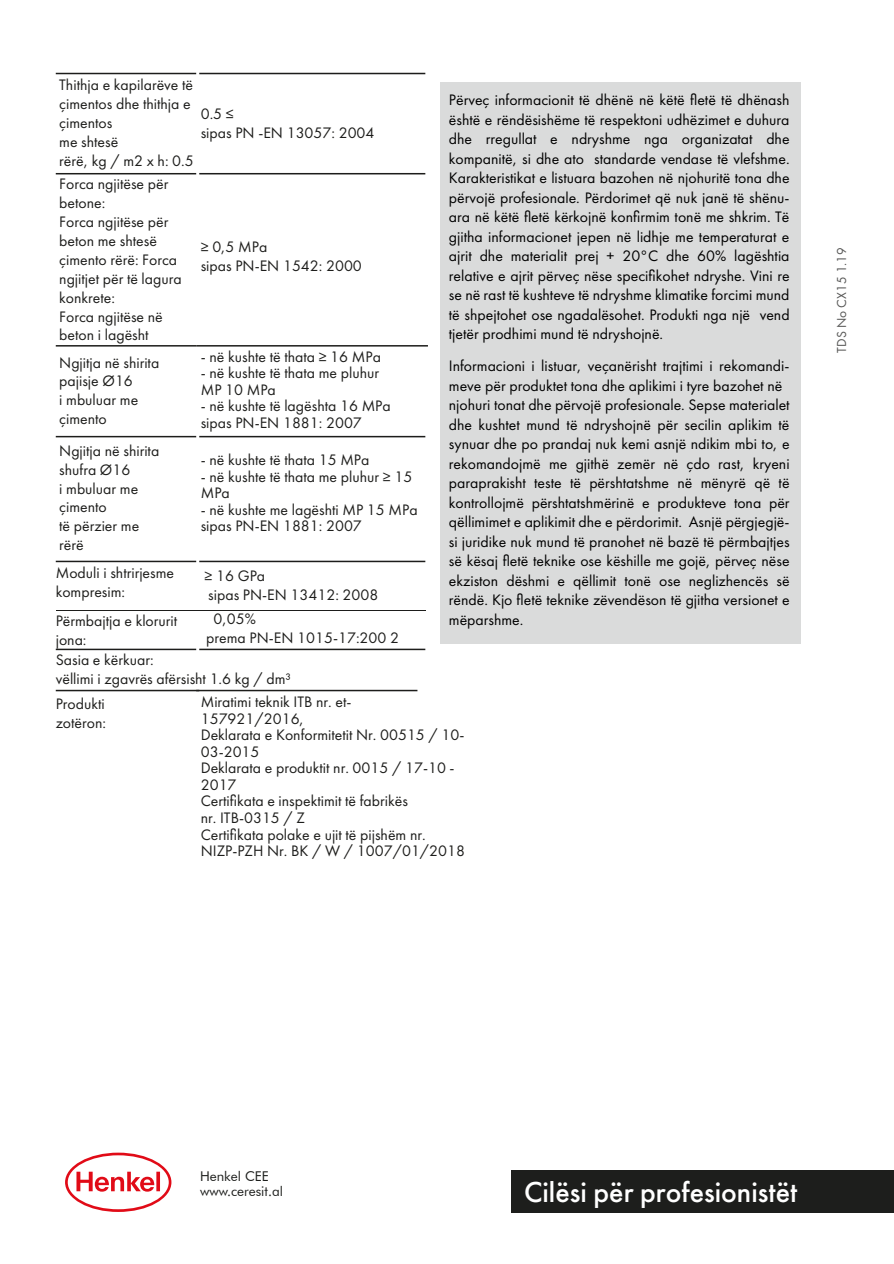
<style>
.page{position:relative;width:894px;height:1264px;background:#fff}
.page>*{position:absolute;margin:0;border:0;box-sizing:border-box;transform-origin:0 0}
.t1{font:28.5px "Futura Futuris";color:#fff}
.t2{font:15.75px/19.5px "Futura PT";color:#000;text-align:justify}
.t3{font:15.75px/18.9px "Futura PT";color:#1d1d1b}
.t4{font:13.5px/15px "Futura BT";color:#1d1e1c}
.t5{font:13.5px "Futura PT";color:#575756}
</style>
<div class="page">
<div style="left:511px;top:1169px;width:382px;height:43px;background:#1d1e1c"></div>
<svg style="left:65px;top:1152px;width:106px;height:59px"></svg>
<div style="left:439px;top:82px;width:361px;height:561px;background:#dadbdb"></div>
<hr style="left:56px;top:609px;width:369px;height:1px;background:#1d1d1b">
<hr style="left:56px;top:73px;width:140px;height:1px;background:#1d1d1b">
<hr style="left:199px;top:73px;width:226px;height:1px;background:#1d1d1b">
<hr style="left:56px;top:173px;width:140px;height:1px;background:#1d1d1b">
<hr style="left:199px;top:173px;width:226px;height:1px;background:#1d1d1b">
<hr style="left:56px;top:345px;width:140px;height:1px;background:#1d1d1b">
<hr style="left:196px;top:345px;width:232px;height:1px;background:#1d1d1b">
<hr style="left:56px;top:560px;width:140px;height:2px;background:#1d1d1b">
<hr style="left:199px;top:560px;width:226px;height:2px;background:#1d1d1b">
<hr style="left:56px;top:648px;width:140px;height:2px;background:#1d1d1b">
<hr style="left:199px;top:648px;width:226px;height:2px;background:#1d1d1b">
<hr style="left:56px;top:689px;width:143px;height:2px;background:#1d1d1b">
<hr style="left:196px;top:689px;width:221px;height:2px;background:#1d1d1b">
<hr style="left:56px;top:436px;width:140px;height:1px;background:#1d1d1b">
<hr style="left:199px;top:436px;width:226px;height:1px;background:#1d1d1b">
<p class="t3" style="left:59px;top:75px;width:136px">Thithja e kapilarëve të çimentos dhe thithja e çimentos<br>me shtesë<br>rërë, kg / m2 x h: 0.5</p>
<p class="t2" style="left:449px;top:90px;width:342px">Përveç informacionit të dhënë në këtë fletë të dhënash është e rëndësishëme të respektoni udhëzimet e duhura dhe rregullat e ndryshme nga organizatat dhe kompanitë, si dhe ato standarde vendase të vlefshme.<br>Karakteristikat e listuara bazohen në njohuritë tona dhe përvojë profesionale. Përdorimet që nuk janë të shënu&shy;ara në këtë fletë kërkojnë konfirmim tonë me shkrim. Të gjitha informacionet jepen në lidhje me temperaturat e ajrit dhe materialit prej + 20°C dhe 60% lagështia relative e ajrit përveç nëse specifikohet ndryshe. Vini re se në rast të kushteve të ndryshme klimatike forcimi mund të shpejtohet ose ngadalësohet. Produkti nga një vend tjetër prodhimi mund të ndryshojnë.</p>
<p class="t2" style="left:449px;top:356px;width:342px;text-align:left">Informacioni i listuar, veçanërisht trajtimi i rekomandi&shy;meve për produktet tona dhe aplikimi i tyre bazohet në njohuri tonat dhe përvojë profesionale. Sepse materialet dhe kushtet mund të ndryshojnë për secilin aplikim të synuar dhe po prandaj nuk kemi asnjë ndikim mbi to, e rekomandojmë me gjithë zemër në çdo rast, kryeni paraprakisht teste të përshtatshme në mënyrë që të kontrollojmë përshtatshmërinë e produkteve tona për qëllimimet e aplikimit dhe e përdorimit. Asnjë përgjegjë&shy;si juridike nuk mund të pranohet në bazë të përmbajtjes së kësaj fletë teknike ose këshille me gojë, përveç nëse ekziston dëshmi e qëllimit tonë ose neglizhencës së rëndë. Kjo fletë teknike zëvendëson të gjitha versionet e mëparshme.</p>
<p class="t3" style="left:201px;top:104px;width:175px">0.5 ≤<br>sipas PN -EN 13057: 2004</p>
<p class="t3" style="left:59px;top:174px;width:124px">Forca ngjitëse për betone:<br>Forca ngjitëse për beton me shtesë çimento rërë: Forca ngjitjet për të lagura konkrete:<br>Forca ngjitëse në beton i lagësht</p>
<p class="t3" style="left:201px;top:237px;width:163px">≥ 0,5 MPa<br>sipas PN-EN 1542: 2000</p>
<p class="t3" style="left:201px;top:347px;width:182px">- në kushte të thata ≥ 16 MPa</p>
<p class="t3" style="left:201px;top:364px;width:180px;line-height:16.5px">- në kushte të thata me pluhur<br>MP 10 MPa</p>
<p class="t3" style="left:201px;top:397px;width:191px;line-height:16.5px">- në kushte të lagështa 16 MPa sipas PN-EN 1881: 2007</p>
<p class="t3" style="left:201px;top:450px;width:170px">- në kushte të thata 15 MPa</p>
<p class="t3" style="left:201px;top:468px;width:213px;line-height:16.5px">- në kushte të thata me pluhur ≥ 15<br>MPa</p>
<p class="t3" style="left:201px;top:501px;width:218px;line-height:16.5px">- në kushte me lagështi MP 15 MPa sipas PN-EN 1881: 2007</p>
<p class="t3" style="left:59px;top:353px;width:101px">Ngjitja në shirita pajisje Ø16<br>i mbuluar me çimento</p>
<p class="t3" style="left:59px;top:441px;width:101px">Ngjitja në shirita shufra Ø16<br>i mbuluar me çimento<br>të përzier me rërë</p>
<p class="t3" style="left:56px;top:563px;width:120px">Moduli i shtrirjesme kompresim:</p>
<p class="t3" style="left:205px;top:566px;width:175px">≥ 16 GPa<br>sipas PN-EN 13412: 2008</p>
<p class="t3" style="left:56px;top:610px;width:123px">Përmbajtja e klorurit jona:</p>
<p class="t3" style="left:206px;top:609px;width:194px;text-indent:7px">0,05%<br>prema PN-EN 1015-17:200 2</p>
<p class="t3" style="left:56px;top:650px;width:237px">Sasia e kërkuar:<br>vëllimi i zgavrës afërsisht 1.6 kg / dm³</p>
<p class="t3" style="left:56px;top:694px;width:52px">Produkti zotëron:</p>
<p class="t3" style="left:201px;top:693px;width:266px;line-height:16.5px">Miratimi teknik ITB nr. et-<br>157921/2016,<br>Deklarata e Konformitetit Nr. 00515 / 10-<br>03-2015<br>Deklarata e produktit nr. 0015 / 17-10 -<br>2017<br>Certifikata e inspektimit të fabrikës<br>nr. ITB-0315 / Z<br>Certifikata polake e ujit të pijshëm nr.<br>NIZP-PZH Nr. BK / W / 1007/01/2018</p>
<p class="t5" style="left:833px;top:353px;width:107px;rotate:-90deg">TDS No CX15 1.19</p>
<p class="t4" style="left:200px;top:1167px;width:84px">Henkel CEE www.ceresit.al</p>
<h1 class="t1" style="left:524px;top:1174px;width:275px">Cilësi për profesionistët</h1>
</div>
